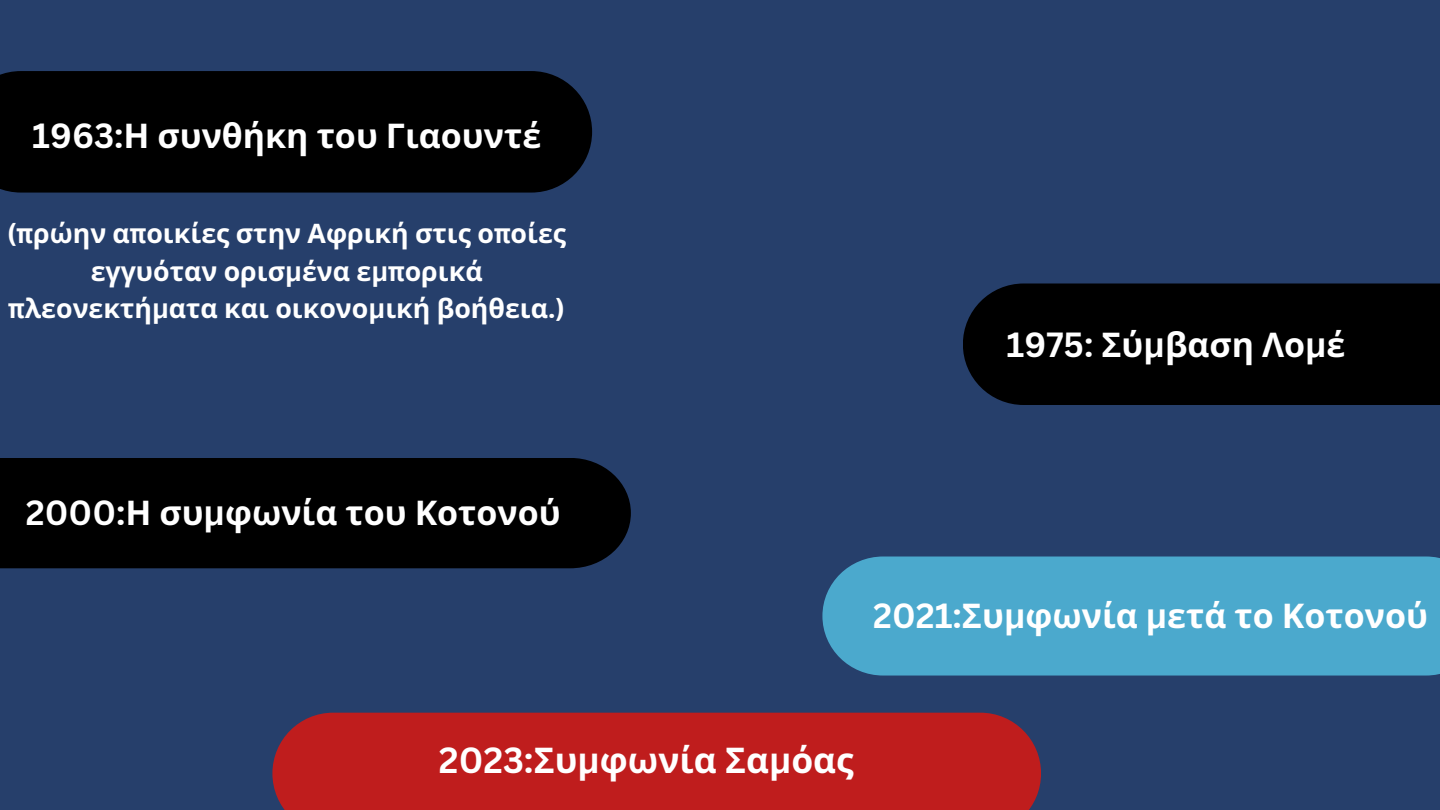
<style>
.page{position:relative;width:1440px;height:810px;background:#263f6b}
.page>*{position:absolute;margin:0;border:0;box-sizing:border-box;transform-origin:0 0}
.t1{font:700 35.4px "Noto Sans";color:#fff}
.t2{font:700 34px "Noto Sans";color:#fff}
.t3{font:700 26.8px/37.2px "Noto Sans";color:#fff;text-align:center}
.s1{font-family:"Canva Sans"}
</style>
<div class="page">
<div style="left:0;top:71px;width:592px;height:122px;background:#000"></div>
<div style="left:963px;top:284px;width:477px;height:121px;background:#000"></div>
<div style="left:0;top:458px;width:631px;height:110px;background:#000"></div>
<div style="left:822px;top:556px;width:618px;height:120px;background:#4ba9cd"></div>
<div style="left:272px;top:713px;width:769px;height:97px;background:#bf1d1d"></div>
<h1 class="t2" style="left:32px;top:112px;width:511px"><span class="s1">1963:</span>Η συνθήκη του Γιαουντέ</h1>
<p class="t3" style="left:7px;top:214px;width:561px"><span class="s1">(π</span>ρώην α<span class="s1">π</span>οικίες στην Αφρική στις ο<span class="s1">π</span>οίες εγγυόταν ορισ<span class="s1">μ</span>ένα ε<span class="s1">μπ</span>ορικά <span class="s1">π</span>λεονεκτή<span class="s1">μ</span>ατα και οικονο<span class="s1">μ</span>ική βοήθεια<span class="s1">.)</span></p>
<h1 class="t2" style="left:1007px;top:320px;width:340px"><span class="s1">1975:</span> Σύ<span class="s1">μ</span>βαση Λο<span class="s1">μ</span>έ</h1>
<h1 class="t2" style="left:26px;top:489px;width:536px"><span class="s1">2000:</span>Η συ<span class="s1">μ</span>φωνία του Κοτονού</h1>
<h1 class="t2" style="left:873px;top:592px;width:556px"><span class="s1">2021:</span>Συ<span class="s1">μ</span>φωνία <span class="s1">μ</span>ετά το Κοτονού</h1>
<h1 class="t1" style="left:439px;top:735px;width:416px"><span class="s1">2023:</span>Συ<span class="s1">μ</span>φωνία Σα<span class="s1">μ</span>όας</h1>
</div>
